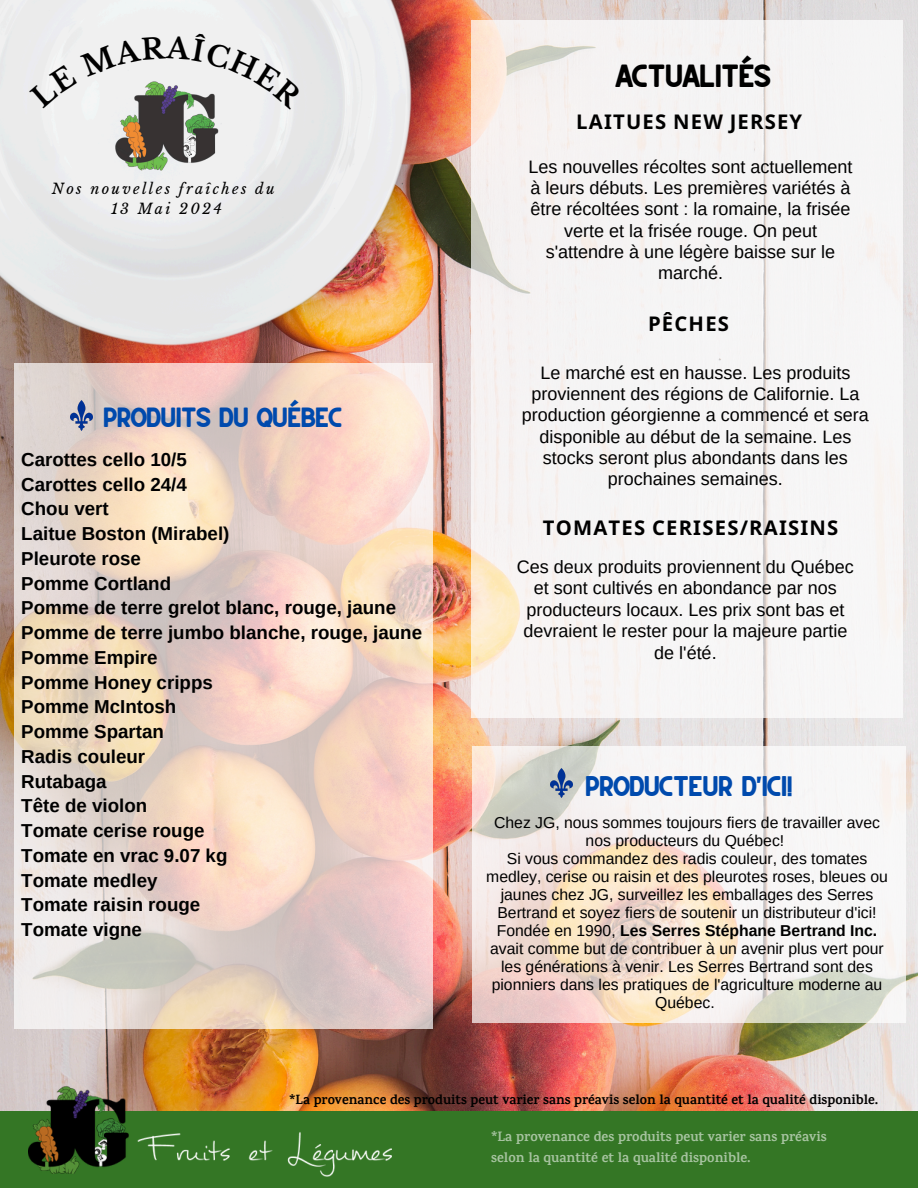
<style>
.page{position:relative;width:918px;height:1188px;background:#fff}
.page>*{position:absolute;margin:0;border:0;box-sizing:border-box;transform-origin:0 0}
.t1{font:22.65px "CS Gordon Rounded";letter-spacing:-.16em;color:#000}
.t2{font:700 20.25px "Noto Sans";letter-spacing:.06em;color:#000}
.t3{font:20.1px "CS Gordon Rounded";letter-spacing:-.16em;color:#004aad}
.t4{font:19.65px "CS Gordon Rounded";letter-spacing:-.16em;color:#004aad}
.t5{font:700 18.75px/24.8px "Arimo";color:#000}
.t6{font:18px/21.3px "Arimo";color:#000;text-align:center}
.t7{font:15.75px/18px "Arimo";color:#000;text-align:center}
.t8{font:italic 14.4px "Libre Baskerville";letter-spacing:.16em;color:#000}
.t9{font:700 13.65px/21.8px "Karma";color:#fff}
.t10{font:700 13.5px "Karma";color:#000}
.s1{font-weight:700}
</style>
<div class="page">
<img style="left:0;top:0;width:918px;height:1111px">
<div style="left:0;top:1111px;width:918px;height:77px;background:#347625"></div>
<img style="left:29px;top:1087px;width:104px;height:86px">
<img style="left:137px;top:1132px;width:254px;height:44px">
<img style="left:0;top:0;width:483px;height:368px">
<img style="left:17px;top:13px;width:300px;height:225px">
<svg style="left:472px;top:747px;width:433px;height:276px"></svg>
<img style="left:551px;top:769px;width:21px;height:29px">
<svg style="left:14px;top:363px;width:419px;height:665px;background:#ebd4c7"></svg>
<img style="left:71px;top:401px;width:21px;height:29px">
<div style="left:471px;top:20px;width:432px;height:698px;background:#f6f4f4"></div>
<svg style="left:29px;top:33px;width:276px;height:76px"></svg>
<h6 class="t8" style="left:52px;top:180px;width:224px">Nos nouvelles fraîches du</h6>
<p class="t8" style="left:111px;top:200px;width:112px">13 Mai 2024</p>
<h6 class="t4" style="left:102px;top:409px;width:243px">PRODUITS DU QUÉBEC</h6>
<h3 class="t5" style="left:21px;top:447px;width:402px">Carottes cello 10/5<br>Carottes cello 24/4<br>Chou vert<br>Laitue Boston (Mirabel)<br>Pleurote rose<br>Pomme Cortland<br>Pomme de terre grelot blanc, rouge, jaune<br>Pomme de terre jumbo blanche, rouge, jaune<br>Pomme Empire<br>Pomme Honey cripps<br>Pomme McIntosh<br>Pomme Spartan<br>Radis couleur<br>Rutabaga<br>Tête de violon<br>Tomate cerise rouge<br>Tomate en vrac 9.07 kg<br>Tomate medley<br>Tomate raisin rouge<br>Tomate vigne</h3>
<p class="t1" style="left:614px;top:66px;width:159px">ACTUALITÉS</p>
<p class="t2" style="left:576px;top:107px;width:227px">LAITUES NEW JERSEY</p>
<p class="t6" style="left:529px;top:156px;width:325px">Les nouvelles récoltes sont actuellement à leurs débuts. Les premières variétés à être récoltées sont : la romaine, la frisée verte et la frisée rouge. On peut s'attendre à une légère baisse sur le marché.</p>
<p class="t2" style="left:648px;top:310px;width:83px">PÊCHES</p>
<p class="t6" style="left:522px;top:362px;width:349px">Le marché est en hausse. Les produits proviennent des régions de Californie. La production géorgienne a commencé et sera disponible au début de la semaine. Les stocks seront plus abondants dans les prochaines semaines.</p>
<p class="t2" style="left:543px;top:513px;width:297px">TOMATES CERISES/RAISINS</p>
<p class="t6" style="left:517px;top:556px;width:339px">Ces deux produits proviennent du Québec et sont cultivés en abondance par nos producteurs locaux. Les prix sont bas et devraient le rester pour la majeure partie de l'été.</p>
<h3 class="t3" style="left:584px;top:777px;width:212px">PRODUCTEUR D'ICI!</h3>
<h6 class="t7" style="left:494px;top:813px;width:387px">Chez JG, nous sommes toujours fiers de travailler avec nos producteurs du Québec!</h6>
<h3 class="t7" style="left:486px;top:849px;width:403px">Si vous commandez des radis couleur, des tomates medley, cerise ou raisin et des pleurotes roses, bleues ou jaunes chez JG, surveillez les emballages des Serres Bertrand et soyez fiers de soutenir un distributeur d'ici!<br>Fondée en 1990, <span class="s1">Les Serres Stéphane Bertrand Inc. </span>avait comme but de contribuer à un avenir plus vert pour les générations à venir. Les Serres Bertrand sont des pionniers dans les pratiques de l'agriculture moderne au Québec.</h3>
<p class="t10" style="left:289px;top:1091px;width:591px">*La provenance des produits peut varier sans préavis selon la quantité et la qualité disponible.</p>
<p class="t9" style="left:491px;top:1125px;width:337px">*La provenance des produits peut varier sans préavis selon la quantité et la qualité disponible.</p>
</div>
